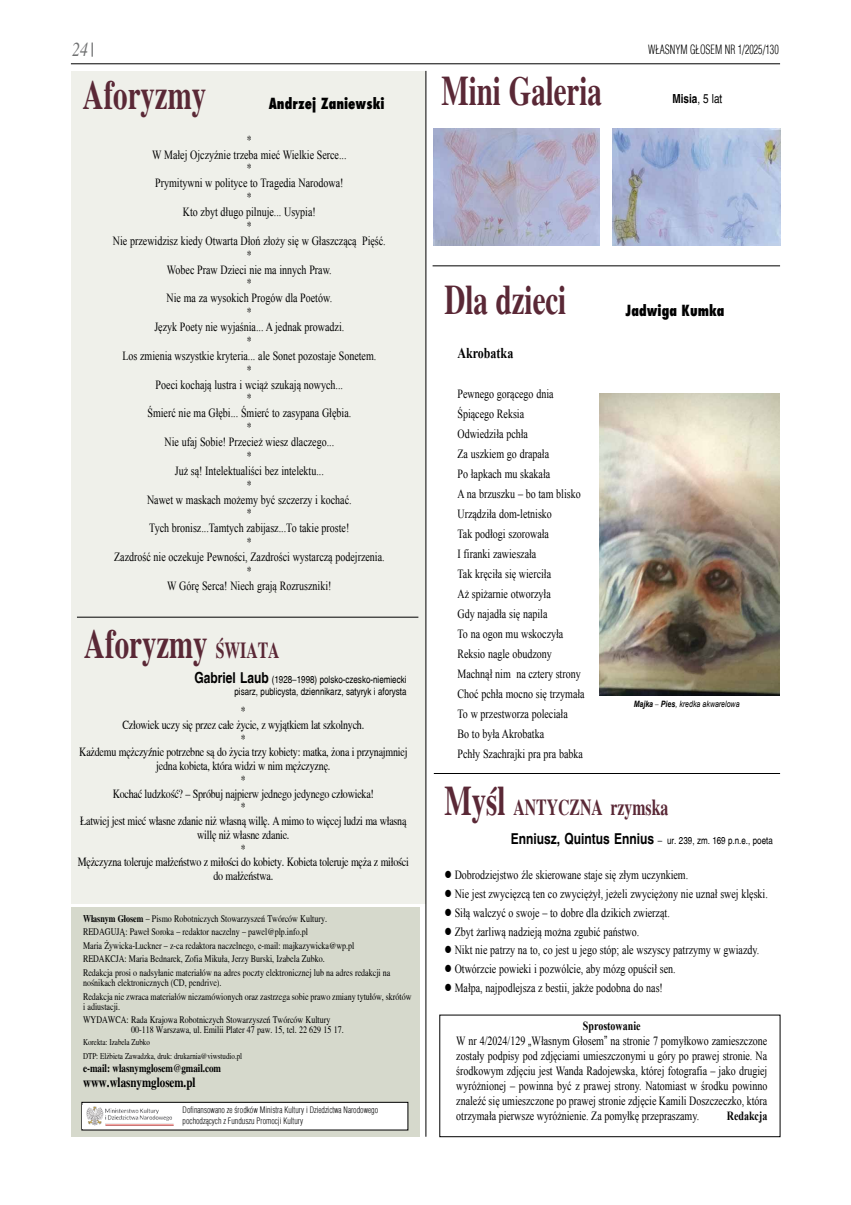
<style>
.page{position:relative;width:851px;height:1205px;background:#fff}
.page>*{position:absolute;margin:0;border:0;box-sizing:border-box;transform-origin:0 0}
.t1{font:700 41.25px "Toronto";color:#5a2836;scale:.7 1}
.t2{font:700 22.5px "Toronto";color:#5a2836;scale:.7 1}
.t3{font:italic 20px "Toronto";color:#707172;scale:.8 1}
.t4{font:800 15px "Fujiyama";color:#000;scale:.9 1}
.t5{font:700 15px "Times New Roman";color:#000;scale:.8 1}
.t6{font:700 13.75px "Toronto";color:#000;scale:.8 1}
.t7{font:12.5px/20px "Times New Roman";color:#000;scale:.8 1}
.t8{font:12.5px/13.8px "Toronto";letter-spacing:-.02em;color:#000;text-align:center;scale:.8 1}
.t9{font:300 12.5px "Switzerland Cond";color:#000;scale:.8 1}
.t10{font:700 12.5px "Switzerland";color:#000;scale:.8 1}
.t11{font:700 12.5px "Times New Roman";color:#000;scale:.8 1}
.t12{font:700 11.25px "Toronto";color:#000;scale:.8 1}
.t13{font:10px/13.5px "Toronto";color:#000;scale:.8 1}
.t14{font:10px/12px "Switzerland";color:#000;text-align:right;scale:.8 1}
.t15{font:300 8.75px/10.5px "Switzerland Cond";color:#000;scale:.9 1}
.t16{font:8.75px/13.5px "Toronto";color:#000;scale:.8 1}
.t17{font:italic 8.75px "Arial";color:#000;scale:.8 1}
.s1{font-size:22.5px}
.s2{font-weight:700;font-size:15px}
.s3{font-weight:700}
.s4{font-weight:400}
.s5{font-family:"Times New Roman";font-style:normal}
.s6{font-size:41.25px}
.s7{font-family:"Arial"}
</style>
<div class="page">
<svg style="left:92px;top:43px;width:1px;height:14px"></svg>
<hr style="left:71px;top:64px;width:709px;height:1px;background:#000">
<div style="left:72px;top:907px;width:348px;height:229px;background:#d6d9cc"></div>
<div style="left:71px;top:72px;width:354px;height:832px;background:#eff0ea"></div>
<hr style="left:425px;top:71px;width:1px;height:1065px;background:#000">
<hr style="left:77px;top:617px;width:341px;height:1px;background:#000">
<hr style="left:432px;top:266px;width:348px;height:1px;background:#000">
<div style="left:81px;top:1102px;width:327px;height:28px;background:#fff;border:1px solid #000"></div>
<img style="left:82px;top:1105px;width:93px;height:24px">
<hr style="left:434px;top:773px;width:346px;height:1px;background:#000">
<img style="left:599px;top:394px;width:180px;height:302px">
<img style="left:433px;top:128px;width:166px;height:117px">
<img style="left:612px;top:128px;width:168px;height:117px">
<div style="left:439px;top:1015px;width:341px;height:122px;border:1px solid #000"></div>
<h3 class="t3" style="left:72px;top:38px;width:22px">24</h3>
<p class="t9" style="left:648px;top:42px;width:165px">W£ASNYM G£OSEM NR 1/2025/130</p>
<h1 class="t1" style="left:83px;top:71px;width:178px">Aforyzmy</h1>
<p class="t4" style="left:269px;top:93px;width:130px">Andrzej Zaniewski</p>
<p class="t8" style="left:247px;top:132px;width:8px">*</p>
<p class="t7" style="left:152px;top:144px;width:244px">W Małej Ojczyźnie trzeba mieć Wielkie Serce...</p>
<p class="t8" style="left:247px;top:161px;width:8px">*</p>
<p class="t7" style="left:155px;top:173px;width:237px">Prymitywni w polityce to Tragedia Narodowa!</p>
<p class="t8" style="left:247px;top:190px;width:8px">*</p>
<p class="t7" style="left:183px;top:202px;width:168px">Kto zbyt długo pilnuje... Usypia!</p>
<p class="t8" style="left:247px;top:219px;width:8px">*</p>
<p class="t7" style="left:113px;top:230px;width:342px">Nie przewidzisz kiedy Otwarta Dłoń złoży się w Głaszczącą Pięść.</p>
<p class="t8" style="left:247px;top:247px;width:8px">*</p>
<p class="t7" style="left:167px;top:259px;width:207px">Wobec Praw Dzieci nie ma innych Praw.</p>
<p class="t8" style="left:247px;top:276px;width:8px">*</p>
<p class="t7" style="left:166px;top:288px;width:208px">Nie ma za wysokich Progów dla Poetów.</p>
<p class="t8" style="left:247px;top:305px;width:8px">*</p>
<p class="t7" style="left:154px;top:317px;width:239px">Język Poety nie wyjaśnia... A jednak prowadzi.</p>
<p class="t8" style="left:247px;top:334px;width:8px">*</p>
<p class="t7" style="left:122px;top:345px;width:319px">Los zmienia wszystkie kryteria... ale Sonet pozostaje Sonetem.</p>
<p class="t8" style="left:247px;top:362px;width:8px">*</p>
<p class="t7" style="left:156px;top:374px;width:236px">Poeci kochają lustra i wciąż szukają nowych...</p>
<p class="t8" style="left:247px;top:391px;width:8px">*</p>
<p class="t7" style="left:147px;top:403px;width:256px">Śmierć nie ma Głębi... Śmierć to zasypana Głębia.</p>
<p class="t8" style="left:247px;top:420px;width:8px">*</p>
<p class="t7" style="left:164px;top:432px;width:213px">Nie ufaj Sobie! Przecież wiesz dlaczego...</p>
<p class="t8" style="left:247px;top:449px;width:8px">*</p>
<p class="t7" style="left:175px;top:460px;width:188px">Już są! Intelektualiści bez intelektu...</p>
<p class="t8" style="left:247px;top:477px;width:8px">*</p>
<p class="t7" style="left:147px;top:489px;width:257px">Nawet w maskach możemy być szczerzy i kochać.</p>
<p class="t8" style="left:247px;top:506px;width:8px">*</p>
<p class="t7" style="left:149px;top:518px;width:251px">Tych bronisz...Tamtych zabijasz...To takie proste!</p>
<p class="t8" style="left:247px;top:535px;width:8px">*</p>
<p class="t7" style="left:114px;top:547px;width:339px">Zazdrość nie oczekuje Pewności, Zazdrości wystarczą podejrzenia.</p>
<p class="t8" style="left:247px;top:564px;width:8px">*</p>
<p class="t7" style="left:167px;top:575px;width:207px">W Górę Serca! Niech grają Rozruszniki!</p>
<h1 class="t1" style="left:84px;top:620px;width:280px">Aforyzmy <span class="s1">ŒWIATA</span></h1>
<p class="t14" style="left:194px;top:673px;width:266px"><span class="s2">Gabriel Laub</span> (1928–1998) polsko-czesko-niemiecki pisarz, publicysta, dziennikarz, satyryk i aforysta</p>
<p class="t8" style="left:78px;top:704px;width:415px">*<br>Człowiek uczy się przez całe życie, z wyjątkiem lat szkolnych.<br>*<br>Każdemu mężczyźnie potrzebne są do życia trzy kobiety: matka, żona i przynajmniej jedna kobieta, która widzi w nim mężczyznę.<br>*<br>Kochać ludzkość? – Spróbuj najpierw jednego jedynego człowieka!<br>*<br>Łatwiej jest mieć własne zdanie niż własną willę. A mimo to więcej ludzi ma własną willę niż własne zdanie.<br>*<br>Mężczyzna toleruje małżeństwo z miłości do kobiety. Kobieta toleruje męża z miłości do małżeństwa.</p>
<p class="t13" style="left:83px;top:911px;width:386px"><span class="s3">W³asnym G³osem</span> – Pismo Robotniczych Stowarzyszeñ Twórców Kultury.<br>REDAGUJ¥: Pawe³ Soroka – redaktor naczelny – pawel@plp.info.pl<br>Maria ¯ywicka-Luckner – z-ca redaktora naczelnego, e-mail: majkazywicka@wp.pl REDAKCJA: Maria Bednarek, Zofia Miku³a, Jerzy Burski, Izabela Zubko.<br>Redakcja prosi o nadsy³anie materia³ów na adres poczty elektronicznej lub na adres redakcji na</p>
<p class="t13" style="left:83px;top:976px;width:412px">noœnikach elektronicznych (CD, pendrive).<br>Redakcja nie zwraca materia³ów niezamówionych oraz zastrzega sobie prawo zmiany tytu³ów, skrótów</p>
<p class="t13" style="left:83px;top:999px;width:311px">i adiustacji.<br>WYDAWCA: Rada Krajowa Robotniczych Stowarzyszeñ Twórców Kultury</p>
<p class="t13" style="left:131px;top:1023px;width:267px">00-118 Warszawa, ul. Emilii Plater 47 paw. 15, tel. 22 629 15 17.</p>
<p class="t16" style="left:83px;top:1035px;width:200px">Korekta: Izabela Zubko<br>DTP: El¿bieta Zawadzka, druk: drukarnia@viwstudio.pl</p>
<p class="t12" style="left:83px;top:1062px;width:174px">e-mail: wlasnymglosem@gmail.com</p>
<p class="t6" style="left:83px;top:1074px;width:142px">www.wlasnymglosem.pl</p>
<p class="t15" style="left:182px;top:1105px;width:219px">Dofinansowano ze środków Ministra Kultury i Dziedzictwa Narodowego pochodzących z Funduszu Promocji Kultury</p>
<h1 class="t1" style="left:441px;top:67px;width:230px">Mini Galeria</h1>
<p class="t10" style="left:672px;top:91px;width:64px">Misia<span class="s4">, 5 lat</span></p>
<h1 class="t1" style="left:444px;top:276px;width:175px">Dla dzieci</h1>
<p class="t5" style="left:457px;top:343px;width:71px">Akrobatka</p>
<p class="t7" style="left:457px;top:384px;width:160px">Pewnego gorącego dnia<br>Śpiącego Reksia<br>Odwiedziła pchła<br>Za uszkiem go drapała<br>Po łapkach mu skakała<br>A na brzuszku – bo tam blisko<br>Urządziła dom-letnisko<br>Tak podłogi szorowała<br>I firanki zawieszała<br>Tak kręciła się wierciła<br>Aż spiżarnie otworzyła<br>Gdy najadła się napila<br>To na ogon mu wskoczyła<br>Reksio nagle obudzony<br>Machnął nim na cztery strony<br>Choć pchła mocno się trzymała<br>To w przestworza poleciała<br>Bo to była Akrobatka<br>Pchły Szachrajki pra pra babka</p>
<p class="t4" style="left:625px;top:301px;width:111px">Jadwiga Kumka</p>
<p class="t17" style="left:633px;top:698px;width:134px"><span class="s3">Majka</span> <span class="s5">–</span> <span class="s3">Pies</span>, kredka akwarelowa</p>
<h2 class="t2" style="left:444px;top:794px;width:321px"><span class="s6">Myœl</span> ANTYCZNA rzymska</h2>
<p class="t14" style="left:510px;top:835px;width:329px"><span class="s2">Enniusz, Quintus Ennius</span> – ur. 239, zm. 169 p.n.e., poeta</p>
<p class="t7" style="left:444px;top:865px;width:306px">● Dobrodziejstwo źle skierowane staje się złym uczynkiem.</p>
<p class="t7" style="left:444px;top:883px;width:405px">● Nie jest zwycięzcą ten co zwyciężył, jeżeli zwyciężony nie uznał swej klęski.</p>
<p class="t7" style="left:444px;top:902px;width:283px">● Siłą walczyć o swoje – to dobre dla dzikich zwierząt.</p>
<p class="t7" style="left:444px;top:921px;width:245px">● Zbyt żarliwą nadzieją można zgubić państwo.</p>
<p class="t7" style="left:444px;top:940px;width:395px">● Nikt nie patrzy na to, co jest u jego stóp; ale wszyscy patrzymy w gwiazdy.</p>
<p class="t7" style="left:444px;top:958px;width:290px">● Otwórzcie powieki i pozwólcie, aby mózg opuścił sen.</p>
<p class="t7" style="left:444px;top:977px;width:274px">● Małpa, najpodlejsza z bestii, jakże podobna do nas!</p>
<p class="t7" style="left:456px;top:1018px;width:390px;line-height:15px;text-indent:127px"><span class="s3">Sprostowanie<br></span>W nr 4/2024/129 <span class="s7">„</span>Własnym Głosem<span class="s7">”</span> na stronie 7 pomyłkowo zamieszczone zostały podpisy pod zdjęciami umieszczonymi u góry po prawej stronie. Na środkowym zdjęciu jest Wanda Radojewska, której fotografia – jako drugiej wyróżnionej – powinna być z prawej strony. Natomiast w środku powinno znaleźć się umieszczone po prawej stronie zdjęcie Kamili Doszczeczko, która otrzymała pierwsze wyróżnienie. Za pomyłkę przepraszamy.</p>
<p class="t11" style="left:726px;top:1107px;width:52px">Redakcja</p>
</div>
